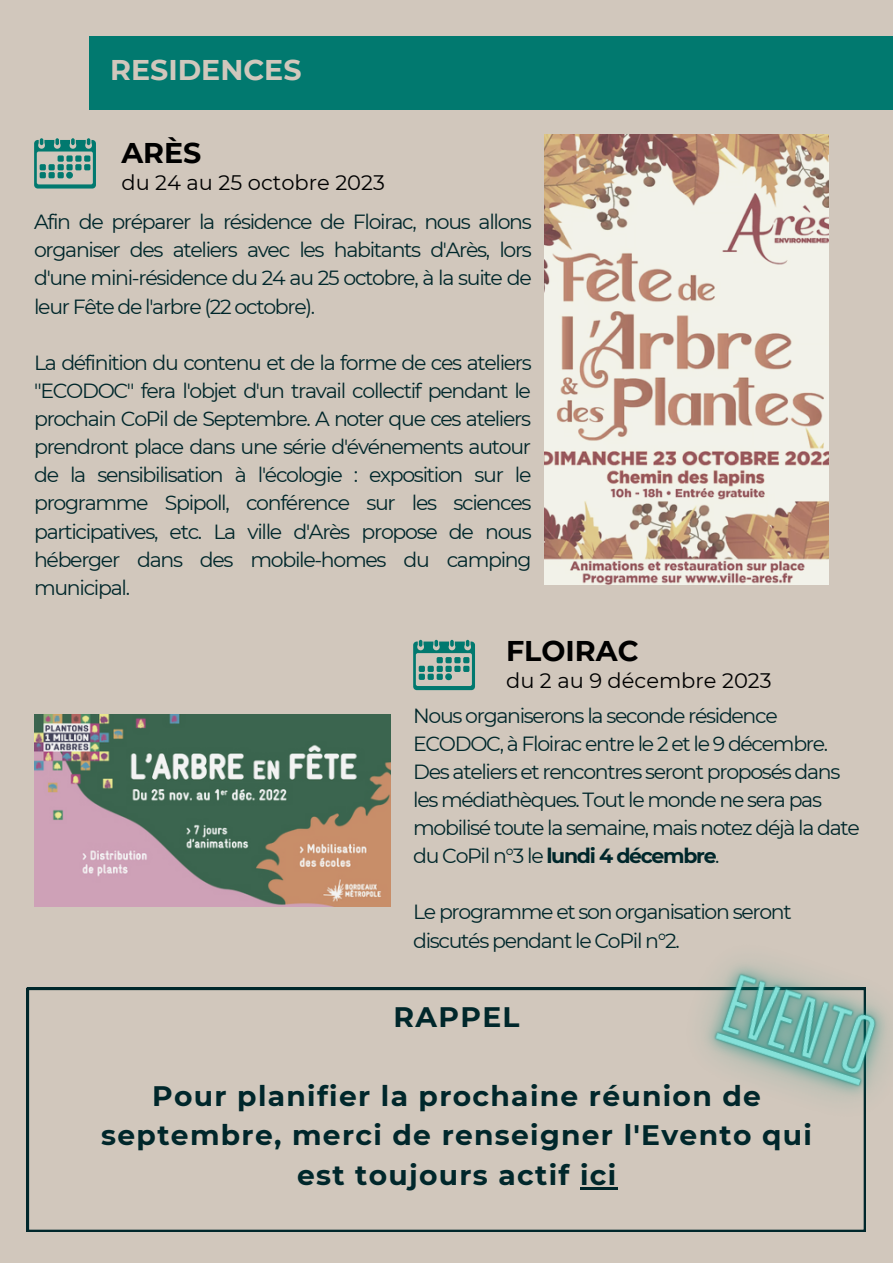
<style>
.page{position:relative;width:893px;height:1264px;background:#fff}
.page>*{position:absolute;margin:0;border:0;box-sizing:border-box;transform-origin:0 0}
.t1{font:700 28.5px "Montserrat";color:#000}
.t2{font:700 28.5px "Montserrat";color:#d1c7bc}
.t3{font:700 28.2px/39.3px "Montserrat";letter-spacing:.045em;color:#00272b;text-align:center}
.t4{font:21px "Montserrat";color:#000}
.t5{font:20.4px/28px "Montserrat";letter-spacing:-.065em;color:#00272b}
.s1{font-weight:700}
</style>
<div class="page">
<div style="left:0;top:0;width:892px;height:1262px;background:#d1c7bc"></div>
<svg style="left:27px;top:987px;width:838px;height:244px"></svg>
<div style="left:89px;top:37px;width:803px;height:73px;background:#01796f"></div>
<div style="left:413px;top:641px;width:62px;height:49px;background:#01796f;border-radius:4px"></div>
<svg style="left:417px;top:640px;width:7px;height:10px"></svg>
<svg style="left:433px;top:640px;width:6px;height:10px"></svg>
<div style="left:449px;top:638px;width:6px;height:10px;background:#c8c3b8;border-radius:3px"></div>
<svg style="left:448px;top:640px;width:7px;height:10px"></svg>
<svg style="left:464px;top:640px;width:7px;height:10px"></svg>
<div style="left:416px;top:653px;width:56px;height:33px;background:#d1c7bc;border-radius:2px"></div>
<div style="left:436px;top:657px;width:7px;height:6px;background:#01796f;border-radius:2px"></div>
<svg style="left:445px;top:657px;width:24px;height:6px"></svg>
<div style="left:436px;top:665px;width:7px;height:7px;background:#01796f;border-radius:2px"></div>
<div style="left:445px;top:665px;width:6px;height:7px;background:#01796f;border-radius:2px"></div>
<div style="left:454px;top:665px;width:6px;height:7px;background:#01796f;border-radius:2px"></div>
<div style="left:463px;top:665px;width:6px;height:7px;background:#01796f;border-radius:2px"></div>
<div style="left:418px;top:665px;width:7px;height:7px;background:#01796f;border-radius:2px"></div>
<div style="left:427px;top:665px;width:7px;height:7px;background:#01796f;border-radius:2px"></div>
<div style="left:436px;top:673px;width:7px;height:7px;background:#01796f;border-radius:2px"></div>
<div style="left:418px;top:673px;width:7px;height:7px;background:#01796f;border-radius:2px"></div>
<div style="left:427px;top:673px;width:7px;height:7px;background:#01796f;border-radius:2px"></div>
<svg style="left:445px;top:673px;width:7px;height:7px"></svg>
<div style="left:34px;top:140px;width:62px;height:48px;background:#01796f;border-radius:4px"></div>
<svg style="left:38px;top:138px;width:7px;height:11px"></svg>
<svg style="left:54px;top:138px;width:7px;height:11px"></svg>
<svg style="left:70px;top:138px;width:6px;height:11px"></svg>
<svg style="left:85px;top:138px;width:7px;height:11px"></svg>
<div style="left:37px;top:151px;width:56px;height:33px;background:#d1c7bc;border-radius:2px"></div>
<div style="left:58px;top:155px;width:6px;height:7px;background:#01796f;border-radius:2px"></div>
<div style="left:66px;top:155px;width:7px;height:7px;background:#01796f;border-radius:2px"></div>
<div style="left:75px;top:155px;width:6px;height:7px;background:#01796f;border-radius:2px"></div>
<div style="left:84px;top:155px;width:6px;height:7px;background:#01796f;border-radius:2px"></div>
<div style="left:48px;top:164px;width:7px;height:6px;background:#01796f;border-radius:2px"></div>
<svg style="left:40px;top:164px;width:6px;height:14px"></svg>
<div style="left:48px;top:172px;width:7px;height:6px;background:#01796f;border-radius:2px"></div>
<svg style="left:58px;top:164px;width:32px;height:15px"></svg>
<img style="left:544px;top:135px;width:284px;height:449px">
<img style="left:34px;top:714px;width:356px;height:192px">
<hr style="left:580px;top:1186px;width:37px;height:3px;background:#00272b">
<img style="left:610px;top:963px;width:278px;height:232px">
<p class="t2" style="left:110px;top:53px;width:193px">RESIDENCES</p>
<p class="t1" style="left:121px;top:136px;width:82px">ARÈS</p>
<p class="t4" style="left:121px;top:169px;width:265px">du 24 au 25 octobre 2023</p>
<p class="t5" style="left:34px;top:208px;width:499px;text-align:justify">Afin de préparer la résidence de Floirac, nous allons organiser des ateliers avec les habitants d'Arès, lors d'une mini-résidence du 24 au 25 octobre, à la suite de leur Fête de l'arbre (22 octobre).</p>
<p class="t5" style="left:34px;top:348px;width:499px;text-align:justify">La définition du contenu et de la forme de ces ateliers "ECODOC" fera l'objet d'un travail collectif pendant le prochain CoPil de Septembre. A noter que ces ateliers prendront place dans une série d'événements autour de la sensibilisation à l'écologie : exposition sur le programme Spipoll, conférence sur les sciences participatives, etc. La ville d'Arès propose de nous héberger dans des mobile-homes du camping municipal.</p>
<p class="t1" style="left:506px;top:634px;width:134px">FLOIRAC</p>
<p class="t4" style="left:506px;top:667px;width:267px">du 2 au 9 décembre 2023</p>
<p class="t5" style="left:413px;top:701px;width:448px">Nous organiserons la seconde résidence ECODOC, à Floirac entre le 2 et le 9 décembre.<br>Des ateliers et rencontres seront proposés dans les médiathèques. Tout le monde ne sera pas mobilisé toute la semaine, mais notez déjà la date du CoPil n°3 le <span class="s1">lundi 4 décembre</span>.</p>
<p class="t5" style="left:413px;top:898px;width:380px">Le programme et son organisation seront discutés pendant le CoPil n°2.</p>
<p class="t3" style="left:393px;top:997px;width:127px">RAPPEL</p>
<p class="t3" style="left:101px;top:1076px;width:712px">Pour planifier la prochaine réunion de septembre, merci de renseigner l'Evento qui est toujours actif ici</p>
</div>
